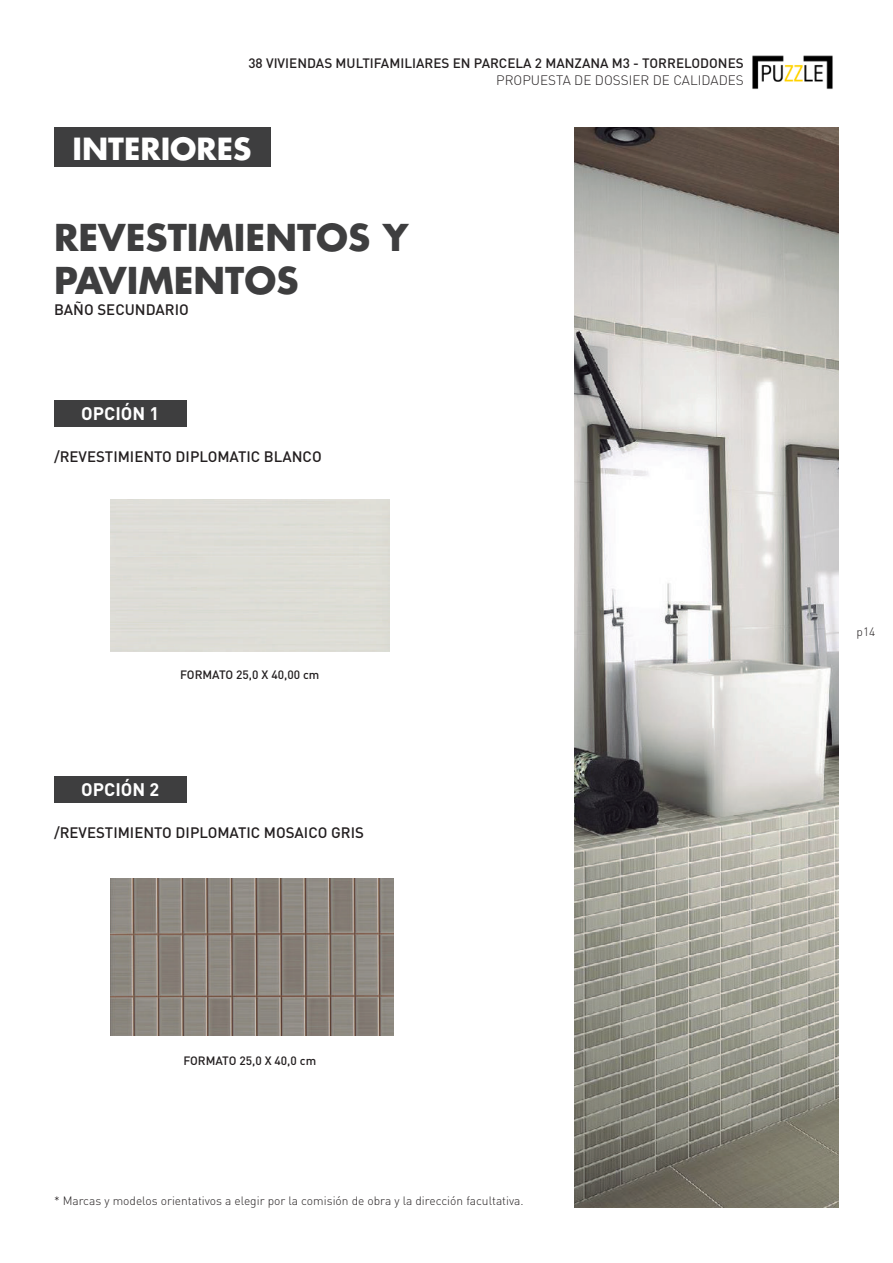
<style>
.page{position:relative;width:893px;height:1263px;background:#fff}
.page>*{position:absolute;margin:0;border:0;box-sizing:border-box;transform-origin:0 0}
.t1{font:700 36px/43.2px "Futura Std";color:#3e3e3f}
.t2{font:700 29.7px "Futura Std";color:#fff}
.t3{font:700 18px "DIN Pro";color:#fff}
.t4{font:500 15px "DIN Pro";color:#231f20}
.t5{font:500 13.5px "DIN Pro";color:#231f20}
.t6{font:300 13.5px "DIN Pro";color:#231f20}
.t7{font:300 12px "DIN Pro";color:#231f20}
.t8{font:500 12px "DIN Pro";color:#231f20}
</style>
<div class="page">
<img style="left:752px;top:55px;width:81px;height:35px">
<div style="left:54px;top:128px;width:216px;height:39px;background:#3e3e3f"></div>
<div style="left:54px;top:400px;width:132px;height:26px;background:#3e3e3f"></div>
<div style="left:54px;top:776px;width:132px;height:27px;background:#3e3e3f"></div>
<img style="left:574px;top:128px;width:265px;height:1079px">
<img style="left:111px;top:879px;width:282px;height:157px">
<p class="t5" style="left:248px;top:54px;width:497px">38 VIVIENDAS MULTIFAMILIARES EN PARCELA 2 MANZANA M3 - TORRELODONES</p>
<p class="t6" style="left:496px;top:71px;width:249px">PROPUESTA DE DOSSIER DE CALIDADES</p>
<h2 class="t2" style="left:73px;top:129px;width:180px">INTERIORES</h2>
<h1 class="t1" style="left:54px;top:215px;width:356px">REVESTIMIENTOS Y<br>PAVIMENTOS</h1>
<p class="t4" style="left:54px;top:300px;width:136px">BAÑO SECUNDARIO</p>
<h3 class="t3" style="left:81px;top:401px;width:79px">OPCIÓN 1</h3>
<p class="t4" style="left:54px;top:446px;width:269px">/REVESTIMIENTO DIPLOMATIC BLANCO</p>
<p class="t8" style="left:180px;top:667px;width:141px">FORMATO 25,0 X 40,00 cm</p>
<h3 class="t3" style="left:81px;top:778px;width:79px">OPCIÓN 2</h3>
<p class="t4" style="left:54px;top:822px;width:311px">/REVESTIMIENTO DIPLOMATIC MOSAICO GRIS</p>
<p class="t8" style="left:183px;top:1052px;width:134px">FORMATO 25,0 X 40,0 cm</p>
<p class="t7" style="left:54px;top:1192px;width:471px">* Marcas y modelos orientativos a elegir por la comisión de obra y la dirección facultativa.</p>
<p class="t7" style="left:857px;top:624px;width:20px">p14</p>
</div>
